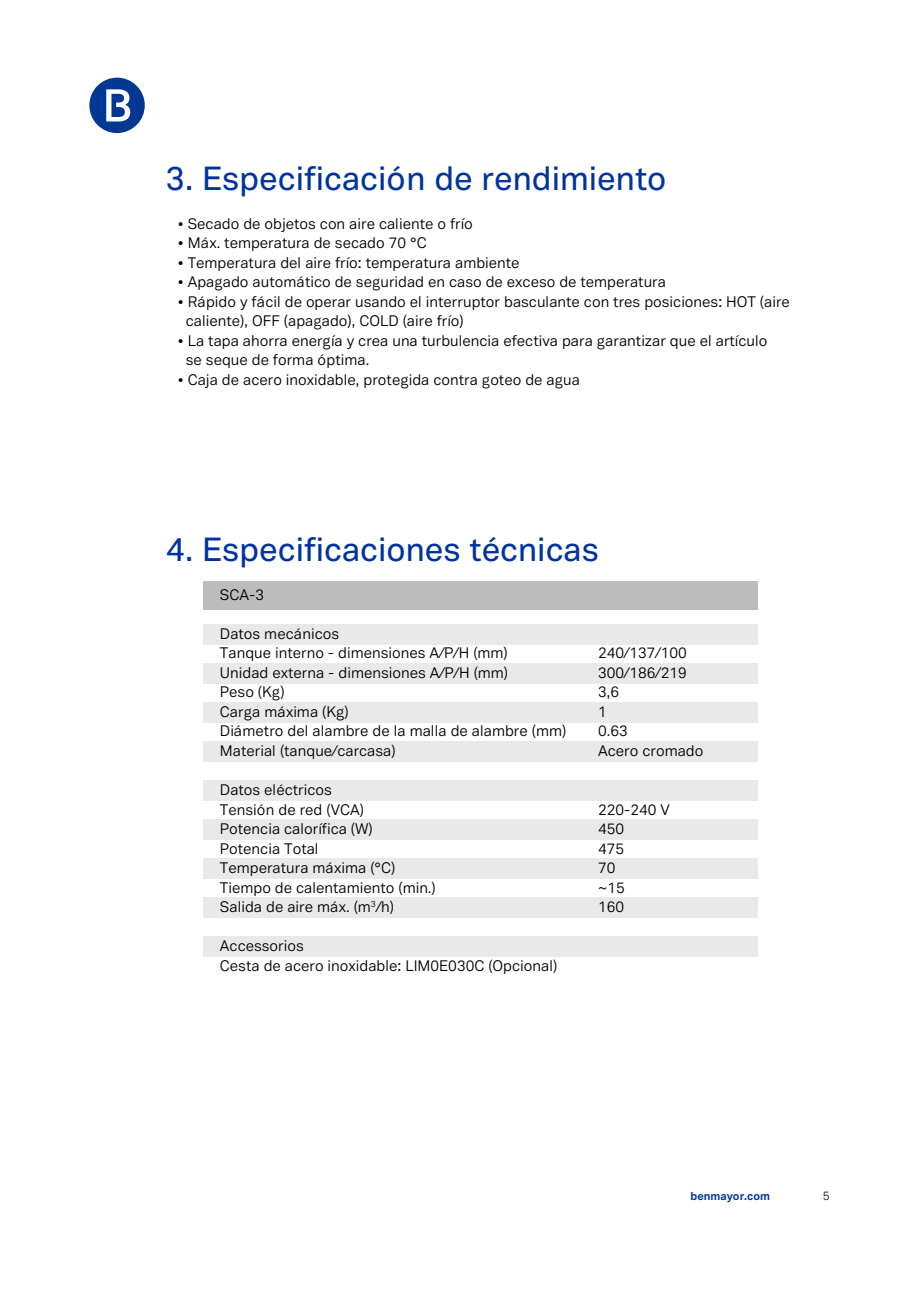
<style>
.page{position:relative;width:919px;height:1289px;background:#fff}
.page>*{position:absolute;margin:0;border:0;box-sizing:border-box;transform-origin:0 0}
.t1{font:500 33px "Vaud Display";color:#0033a0}
.t2{font:15px "Vaud";color:#000}
.t3{font:12px "Vaud";color:#231f20}
.t4{font:700 11.25px "Vaud Display";color:#0033a0}
</style>
<div class="page">
<div style="left:203px;top:580px;width:554px;height:29px;background:#bdbcbc"></div>
<div style="left:203px;top:624px;width:554px;height:20px;background:#e9e9e9"></div>
<div style="left:203px;top:663px;width:554px;height:20px;background:#e9e9e9"></div>
<div style="left:203px;top:702px;width:554px;height:20px;background:#e9e9e9"></div>
<div style="left:203px;top:741px;width:554px;height:20px;background:#e9e9e9"></div>
<div style="left:203px;top:780px;width:554px;height:20px;background:#e9e9e9"></div>
<div style="left:203px;top:819px;width:554px;height:20px;background:#e9e9e9"></div>
<div style="left:203px;top:858px;width:554px;height:20px;background:#e9e9e9"></div>
<div style="left:203px;top:897px;width:554px;height:20px;background:#e9e9e9"></div>
<div style="left:203px;top:935px;width:554px;height:21px;background:#e9e9e9"></div>
<svg style="left:89px;top:78px;width:56px;height:55px"></svg>
<p class="t1" style="left:166px;top:158px;width:502px">3. Especificación de rendimiento</p>
<p class="t2" style="left:178px;top:214px;width:296px">• Secado de objetos con aire caliente o frío</p>
<p class="t2" style="left:178px;top:234px;width:250px">• Máx. temperatura de secado 70 °C</p>
<p class="t2" style="left:178px;top:253px;width:343px">• Temperatura del aire frío: temperatura ambiente</p>
<p class="t2" style="left:178px;top:273px;width:489px">• Apagado automático de seguridad en caso de exceso de temperatura</p>
<p class="t2" style="left:178px;top:292px;width:613px">• Rápido y fácil de operar usando el interruptor basculante con tres posiciones: HOT (aire</p>
<p class="t2" style="left:186px;top:312px;width:279px">caliente), OFF (apagado), COLD (aire frío)</p>
<p class="t2" style="left:178px;top:331px;width:591px">• La tapa ahorra energía y crea una turbulencia efectiva para garantizar que el artículo</p>
<p class="t2" style="left:186px;top:351px;width:185px">se seque de forma óptima.</p>
<p class="t2" style="left:178px;top:370px;width:403px">• Caja de acero inoxidable, protegida contra goteo de agua</p>
<p class="t1" style="left:166px;top:529px;width:434px">4. Especificaciones técnicas</p>
<p class="t2" style="left:220px;top:586px;width:46px">SCA-3</p>
<p class="t2" style="left:220px;top:625px;width:121px">Datos mecánicos</p>
<p class="t2" style="left:220px;top:644px;width:289px">Tanque interno - dimensiones A/P/H (mm)</p>
<p class="t2" style="left:598px;top:644px;width:90px">240/137/100</p>
<p class="t2" style="left:220px;top:664px;width:289px">Unidad externa - dimensiones A/P/H (mm)</p>
<p class="t2" style="left:598px;top:664px;width:90px">300/186/219</p>
<p class="t2" style="left:220px;top:683px;width:66px">Peso (Kg)</p>
<p class="t2" style="left:598px;top:683px;width:23px">3,6</p>
<p class="t2" style="left:220px;top:703px;width:130px">Carga máxima (Kg)</p>
<p class="t2" style="left:598px;top:703px;width:10px">1</p>
<p class="t2" style="left:220px;top:722px;width:348px">Diámetro del alambre de la malla de alambre (mm)</p>
<p class="t2" style="left:598px;top:722px;width:31px">0.63</p>
<p class="t2" style="left:220px;top:742px;width:177px">Material (tanque/carcasa)</p>
<p class="t2" style="left:598px;top:742px;width:107px">Acero cromado</p>
<p class="t2" style="left:220px;top:781px;width:113px">Datos eléctricos</p>
<p class="t2" style="left:220px;top:800px;width:145px">Tensión de red (VCA)</p>
<p class="t2" style="left:598px;top:800px;width:73px">220-240 V</p>
<p class="t2" style="left:220px;top:820px;width:154px">Potencia calorífica (W)</p>
<p class="t2" style="left:598px;top:820px;width:28px">450</p>
<p class="t2" style="left:220px;top:839px;width:100px">Potencia Total</p>
<p class="t2" style="left:598px;top:839px;width:28px">475</p>
<p class="t2" style="left:220px;top:859px;width:177px">Temperatura máxima (°C)</p>
<p class="t2" style="left:598px;top:859px;width:19px">70</p>
<p class="t2" style="left:220px;top:878px;width:217px">Tiempo de calentamiento (min.)</p>
<p class="t2" style="left:598px;top:878px;width:28px">~15</p>
<p class="t2" style="left:220px;top:898px;width:175px">Salida de aire máx. (m<sup>3</sup>/h)</p>
<p class="t2" style="left:598px;top:898px;width:28px">160</p>
<p class="t2" style="left:220px;top:937px;width:85px">Accessorios</p>
<p class="t2" style="left:220px;top:956px;width:339px">Cesta de acero inoxidable: LIM0E030C (Opcional)</p>
<p class="t4" style="left:690px;top:1188px;width:81px">benmayor.com</p>
<p class="t3" style="left:822px;top:1188px;width:8px">5</p>
</div>
